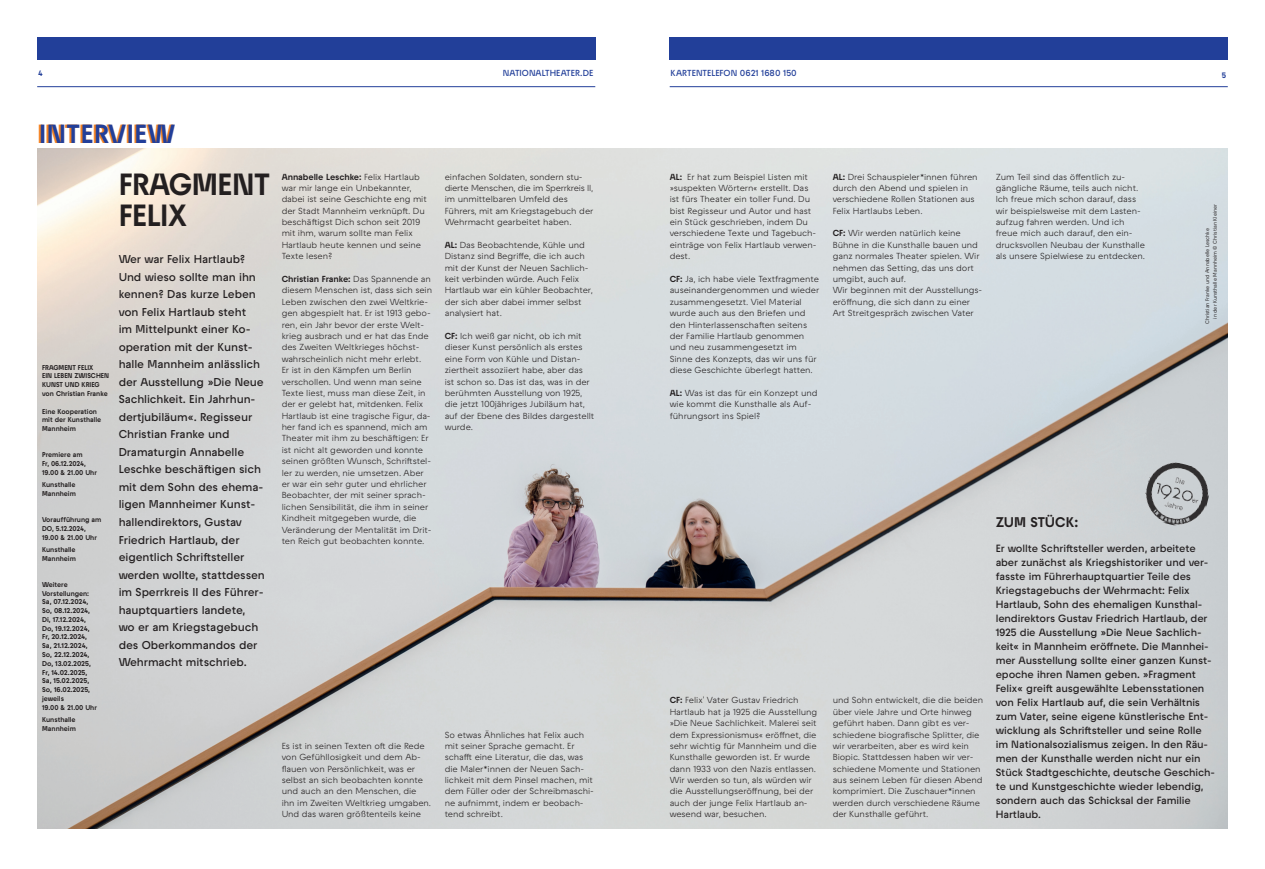
<style>
.page{position:relative;width:1265px;height:869px;background:#fff}
.page>*{position:absolute;margin:0;border:0;box-sizing:border-box;transform-origin:0 0}
.t1{font:700 30.62px/31.3px "Raptor V2 Premium";letter-spacing:-.015em;color:#231f20}
.t2{font:700 26.25px "Raptor V2 Premium";letter-spacing:.02em;color:#223f99}
.t3{font:700 14px "Raptor V2 Premium";color:#231f20}
.t4{font:600 11.38px/17.5px "Raptor V2 Premium";letter-spacing:-.01em;color:#231f20}
.t5{font:600 10.5px/14px "Raptor V2 Premium";letter-spacing:-.01em;color:#231f20}
.t6{font:8.75px/11.4px "Raptor V2 Premium";letter-spacing:-.01em;color:#231f20}
.t7{font:600 8.75px "Raptor V2 Premium";letter-spacing:.005em;color:#223f99}
.t8{font:700 7.88px "Raptor V2 Premium";color:#223f99}
.t9{font:700 7px/8.8px "Raptor V2 Premium";letter-spacing:-.005em;color:#231f20;scale:.96 1}
.t10{font:500 5.25px/7.4px "Raptor V2 Premium";letter-spacing:-.005em;color:#231f20;scale:.96 1}
.s1{font-weight:700}
</style>
<div class="page">
<div style="left:37px;top:37px;width:558px;height:23px;background:#223f99"></div>
<div style="left:670px;top:37px;width:558px;height:23px;background:#223f99"></div>
<hr style="left:37px;top:86px;width:558px;height:1px;background:#223f99">
<hr style="left:670px;top:86px;width:558px;height:1px;background:#223f99">
<img style="left:37px;top:148px;width:1191px;height:680px">
<img style="left:1140px;top:456px;width:75px;height:75px">
<p class="t8" style="left:38px;top:67px;width:6px">4</p>
<p class="t7" style="left:503px;top:67px;width:92px">NATIONALTHEATER.DE</p>
<p class="t7" style="left:671px;top:67px;width:128px">KARTENTELEFON 0621 1680 150</p>
<p class="t8" style="left:1222px;top:69px;width:6px">5</p>
<h2 class="t2" style="left:39px;top:114px;width:138px">INTERVIEW</h2>
<h1 class="t1" style="left:119px;top:167px;width:153px">FRAGMENT<br>FELIX</h1>
<p class="t9" style="left:42px;top:362px;width:71px">FRAGMENT FELIX<br>EIN LEBEN ZWISCHEN<br>KUNST UND KRIEG von Christian Franke</p>
<p class="t9" style="left:42px;top:406px;width:63px">Eine Kooperation mit der Kunsthalle<br>Mannheim</p>
<p class="t9" style="left:42px;top:450px;width:59px">Premiere am<br>Fr, 06.12.2024,<br>19.00 &amp; 21.00 Uhr</p>
<p class="t9" style="left:42px;top:479px;width:37px">Kunsthalle<br>Mannheim</p>
<p class="t9" style="left:42px;top:514px;width:63px">Voraufführung am<br>DO, 5.12.2024,<br>19.00 &amp; 21.00 Uhr</p>
<p class="t9" style="left:42px;top:544px;width:37px">Kunsthalle<br>Mannheim</p>
<p class="t9" style="left:42px;top:579px;width:59px">Weitere<br>Vorstellungen:<br>Sa, 07.12.2024,<br>So, 08.12.2024,<br>Di, 17.12.2024,<br>Do, 19.12.2024,<br>Fr, 20.12.2024,<br>Sa, 21.12.2024,<br>So, 22.12.2024,<br>Do, 13.02.2025,<br>Fr, 14.02.2025,<br>Sa, 15.02.2025,<br>So, 16.02.2025, jeweils<br>19.00 &amp; 21.00 Uhr</p>
<p class="t9" style="left:42px;top:714px;width:37px">Kunsthalle<br>Mannheim</p>
<p class="t4" style="left:119px;top:250px;width:148px">Wer war Felix Hartlaub?<br>Und wieso sollte man ihn kennen? Das kurze Leben von Felix Hartlaub steht<br>im Mittelpunkt einer Ko&shy;operation mit der Kunst&shy;halle Mannheim anlässlich der Ausstellung »Die Neue<br>Sachlichkeit. Ein Jahrhun&shy;dertjubiläum«. Regisseur<br>Christian Franke und<br>Dramaturgin Annabelle<br>Leschke beschäftigen sich mit dem Sohn des ehema&shy;ligen Mannheimer Kunst&shy;hallendirektors, Gustav<br>Friedrich Hartlaub, der eigentlich Schriftsteller werden wollte, stattdessen im Sperrkreis II des Führer&shy;hauptquartiers landete,<br>wo er am Kriegstagebuch des Oberkommandos der<br>Wehrmacht mitschrieb.</p>
<p class="t6" style="left:282px;top:171px;width:147px"><span class="s1">Annabelle Leschke:</span> Felix Hartlaub war mir lange ein Unbekannter, dabei ist seine Geschichte eng mit der Stadt Mannheim verknüpft. Du beschäftigst Dich schon seit 2019 mit ihm, warum sollte man Felix<br>Hartlaub heute kennen und seine<br>Texte lesen?</p>
<p class="t6" style="left:282px;top:273px;width:152px"><span class="s1">Christian Franke:</span> Das Spannende an diesem Menschen ist, dass sich sein Leben zwischen den zwei Weltkrie&shy;gen abgespielt hat. Er ist 1913 gebo&shy;ren, ein Jahr bevor der erste Welt&shy;krieg ausbrach und er hat das Ende des Zweiten Weltkrieges höchst&shy;wahrscheinlich nicht mehr erlebt.<br>Er ist in den Kämpfen um Berlin verschollen. Und wenn man seine Texte liest, muss man diese Zeit, in der er gelebt hat, mitdenken. Felix Hartlaub ist eine tragische Figur, da&shy;her fand ich es spannend, mich am Theater mit ihm zu beschäftigen: Er ist nicht alt geworden und konnte seinen größten Wunsch, Schriftstel&shy;ler zu werden, nie umsetzen. Aber er war ein sehr guter und ehrlicher Beobachter, der mit seiner sprach&shy;lichen Sensibilität, die ihm in seiner Kindheit mitgegeben wurde, die Veränderung der Mentalität im Drit&shy;ten Reich gut beobachten konnte.</p>
<p class="t6" style="left:282px;top:739px;width:151px">Es ist in seinen Texten oft die Rede von Gefühllosigkeit und dem Ab&shy;flauen von Persönlichkeit, was er selbst an sich beobachten konnte und auch an den Menschen, die ihn im Zweiten Weltkrieg umgaben.<br>Und das waren größtenteils keine</p>
<p class="t6" style="left:445px;top:171px;width:150px">einfachen Soldaten, sondern stu&shy;dierte Menschen, die im Sperrkreis II, im unmittelbaren Umfeld des Führers, mit am Kriegstagebuch der Wehrmacht gearbeitet haben.</p>
<p class="t6" style="left:445px;top:239px;width:150px"><span class="s1">AL:</span> Das Beobachtende, Kühle und<br>Distanz sind Begriffe, die ich auch mit der Kunst der Neuen Sachlich&shy;keit verbinden würde. Auch Felix<br>Hartlaub war ein kühler Beobachter, der sich aber dabei immer selbst analysiert hat.</p>
<p class="t6" style="left:445px;top:330px;width:151px"><span class="s1">CF:</span> Ich weiß gar nicht, ob ich mit dieser Kunst persönlich als erstes eine Form von Kühle und Distan&shy;ziertheit assoziiert habe, aber das ist schon so. Das ist das, was in der berühmten Ausstellung von 1925, die jetzt 100jähriges Jubiläum hat, auf der Ebene des Bildes dargestellt wurde.</p>
<p class="t6" style="left:445px;top:728px;width:151px">So etwas Ähnliches hat Felix auch mit seiner Sprache gemacht. Er schafft eine Literatur, die das, was die Maler*innen der Neuen Sach&shy;lichkeit mit dem Pinsel machen, mit dem Füller oder der Schreibmaschi&shy;ne aufnimmt, indem er beobach&shy;tend schreibt.</p>
<p class="t6" style="left:670px;top:171px;width:148px"><span class="s1">AL:</span> Er hat zum Beispiel Listen mit »suspekten Wörtern« erstellt. Das ist fürs Theater ein toller Fund. Du bist Regisseur und Autor und hast ein Stück geschrieben, indem Du verschiedene Texte und Tagebuch&shy;einträge von Felix Hartlaub verwen&shy;dest.</p>
<p class="t6" style="left:670px;top:273px;width:151px"><span class="s1">CF:</span> Ja, ich habe viele Textfragmente auseinandergenommen und wieder zusammengesetzt. Viel Material wurde auch aus den Briefen und den Hinterlassenschaften seitens der Familie Hartlaub genommen und neu zusammengesetzt im<br>Sinne des Konzepts, das wir uns für diese Geschichte überlegt hatten.</p>
<p class="t6" style="left:670px;top:387px;width:149px"><span class="s1">AL:</span> Was ist das für ein Konzept und wie kommt die Kunsthalle als Auf&shy;führungsort ins Spiel?</p>
<p class="t6" style="left:833px;top:171px;width:147px"><span class="s1">AL:</span> Drei Schauspieler*innen führen durch den Abend und spielen in verschiedene Rollen Stationen aus<br>Felix Hartlaubs Leben.</p>
<p class="t6" style="left:833px;top:228px;width:151px"><span class="s1">CF:</span> Wir werden natürlich keine<br>Bühne in die Kunsthalle bauen und ganz normales Theater spielen. Wir nehmen das Setting, das uns dort umgibt, auch auf.<br>Wir beginnen mit der Ausstellungs&shy;eröffnung, die sich dann zu einer<br>Art Streitgespräch zwischen Vater</p>
<p class="t6" style="left:996px;top:171px;width:151px">Zum Teil sind das öffentlich zu&shy;gängliche Räume, teils auch nicht.<br>Ich freue mich schon darauf, dass wir beispielsweise mit dem Lasten&shy;aufzug fahren werden. Und ich freue mich auch darauf, den ein&shy;drucksvollen Neubau der Kunsthalle als unsere Spielwiese zu entdecken.</p>
<p class="t10" style="left:1204px;top:318px;width:121px;text-indent:-5px;rotate:-90deg">Christian Franke und Annabelle Leschke<br>in der Kunsthalle Mannheim © Christian Kleiner</p>
<p class="t6" style="left:670px;top:694px;width:149px"><span class="s1">CF:</span> Felix' Vater Gustav Friedrich Hartlaub hat ja 1925 die Ausstellung »Die Neue Sachlichkeit. Malerei seit dem Expressionismus« eröffnet, die sehr wichtig für Mannheim und die Kunsthalle geworden ist. Er wurde dann 1933 von den Nazis entlassen.<br>Wir werden so tun, als würden wir die Ausstellungseröffnung, bei der auch der junge Felix Hartlaub an&shy;wesend war, besuchen.</p>
<p class="t6" style="left:833px;top:694px;width:152px">und Sohn entwickelt, die die beiden über viele Jahre und Orte hinweg geführt haben. Dann gibt es ver&shy;schiedene biografische Splitter, die wir verarbeiten, aber es wird kein Biopic. Stattdessen haben wir ver&shy;schiedene Momente und Stationen aus seinem Leben für diesen Abend komprimiert. Die Zuschauer*innen werden durch verschiedene Räume der Kunsthalle geführt.</p>
<h3 class="t3" style="left:996px;top:511px;width:84px">ZUM STÜCK:</h3>
<p class="t5" style="left:996px;top:540px;width:221px">Er wollte Schriftsteller werden, arbeitete aber zunächst als Kriegshistoriker und ver&shy;fasste im Führerhauptquartier Teile des Kriegstagebuchs der Wehrmacht: Felix Hartlaub, Sohn des ehemaligen Kunsthal&shy;lendirektors Gustav Friedrich Hartlaub, der 1925 die Ausstellung »Die Neue Sachlich&shy;keit« in Mannheim eröffnete. Die Mannhei&shy;mer Ausstellung sollte einer ganzen Kunst&shy;epoche ihren Namen geben. »Fragment Felix« greift ausgewählte Lebensstationen von Felix Hartlaub auf, die sein Verhältnis zum Vater, seine eigene künstlerische Ent&shy;wicklung als Schriftsteller und seine Rolle im Nationalsozialismus zeigen. In den Räu&shy;men der Kunsthalle werden nicht nur ein Stück Stadtgeschichte, deutsche Geschich&shy;te und Kunstgeschichte wieder lebendig, sondern auch das Schicksal der Familie Hartlaub.</p>
</div>
